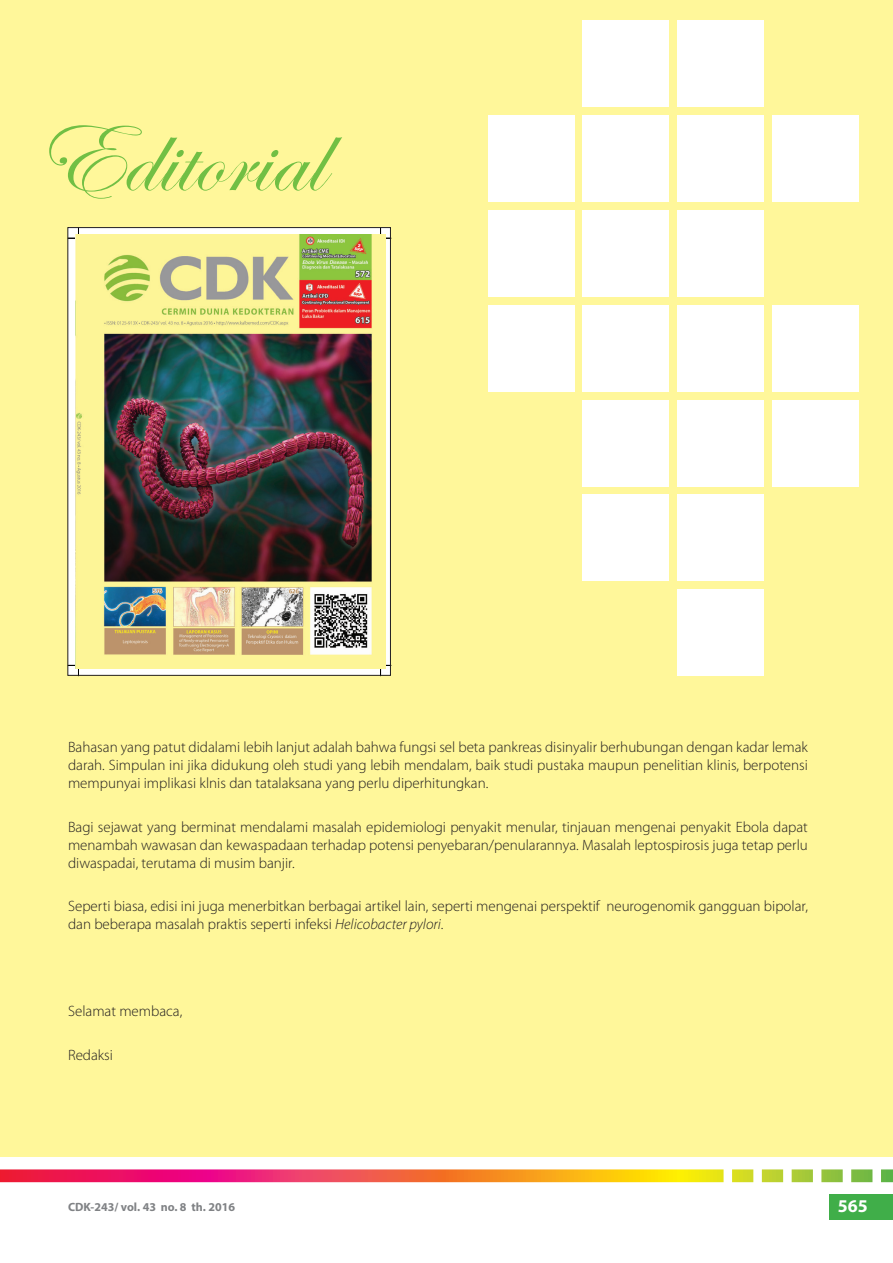
<style>
.page{position:relative;width:893px;height:1263px;background:#fff}
.page>*{position:absolute;margin:0;border:0;box-sizing:border-box;transform-origin:0 0}
.t1{font:700 18px "Myriad Pro";color:#fff}
.t2{font:300 15px/18px "Myriad Pro";color:#231f20;text-align:justify}
.t3{font:700 12px "Myriad Pro";color:#808285}
.s1{font-style:italic}
</style>
<div class="page">
<div style="left:829px;top:1194px;width:64px;height:26px;background:#40ae49"></div>
<svg style="left:0;top:1169px;width:893px;height:13px;background:#e87c50"></svg>
<div style="left:0;top:0;width:893px;height:1157px;background:#fff79a"></div>
<div style="left:488px;top:115px;width:86px;height:86px;background:#fff"></div>
<div style="left:488px;top:210px;width:86px;height:86px;background:#fff"></div>
<div style="left:488px;top:305px;width:86px;height:87px;background:#fff"></div>
<div style="left:583px;top:115px;width:86px;height:86px;background:#fff"></div>
<div style="left:583px;top:20px;width:86px;height:87px;background:#fff"></div>
<div style="left:583px;top:210px;width:86px;height:86px;background:#fff"></div>
<div style="left:583px;top:305px;width:86px;height:87px;background:#fff"></div>
<div style="left:583px;top:400px;width:86px;height:86px;background:#fff"></div>
<div style="left:583px;top:495px;width:86px;height:86px;background:#fff"></div>
<div style="left:677px;top:210px;width:87px;height:86px;background:#fff"></div>
<div style="left:677px;top:115px;width:87px;height:87px;background:#fff"></div>
<div style="left:772px;top:115px;width:87px;height:87px;background:#fff"></div>
<div style="left:677px;top:20px;width:87px;height:87px;background:#fff"></div>
<div style="left:677px;top:305px;width:87px;height:87px;background:#fff"></div>
<div style="left:677px;top:400px;width:87px;height:86px;background:#fff"></div>
<div style="left:677px;top:495px;width:87px;height:86px;background:#fff"></div>
<div style="left:677px;top:589px;width:87px;height:87px;background:#fff"></div>
<div style="left:772px;top:305px;width:87px;height:87px;background:#fff"></div>
<div style="left:772px;top:400px;width:87px;height:86px;background:#fff"></div>
<svg style="left:49px;top:125px;width:293px;height:74px"></svg>
<div style="left:68px;top:228px;width:322px;height:447px;background:#fff"></div>
<svg style="left:380px;top:665px;width:9px;height:9px"></svg>
<svg style="left:69px;top:665px;width:10px;height:9px"></svg>
<svg style="left:380px;top:229px;width:9px;height:10px"></svg>
<svg style="left:69px;top:229px;width:10px;height:10px"></svg>
<div style="left:67px;top:227px;width:324px;height:449px;border:1px solid #231f20"></div>
<img style="left:75px;top:234px;width:310px;height:434px">
<p class="t2" style="left:68px;top:738px;width:741px">Bahasan yang patut didalami lebih lanjut adalah bahwa fungsi sel beta pankreas disinyalir berhubungan dengan kadar lemak darah. Simpulan ini jika didukung oleh studi yang lebih mendalam, baik studi pustaka maupun penelitian klinis, berpotensi mempunyai implikasi klnis dan tatalaksana yang perlu diperhitungkan.</p>
<p class="t2" style="left:68px;top:818px;width:741px">Bagi sejawat yang berminat mendalami masalah epidemiologi penyakit menular, tinjauan mengenai penyakit Ebola dapat menambah wawasan dan kewaspadaan terhadap potensi penyebaran/penularannya. Masalah leptospirosis juga tetap perlu diwaspadai, terutama di musim banjir.</p>
<p class="t2" style="left:68px;top:897px;width:741px">Seperti biasa, edisi ini juga menerbitkan berbagai artikel lain, seperti mengenai perspektif neurogenomik gangguan bipolar, dan beberapa masalah praktis seperti infeksi <span class="s1">Helicobacter pylori</span>.</p>
<p class="t2" style="left:68px;top:1002px;width:116px">Selamat membaca,</p>
<p class="t2" style="left:68px;top:1046px;width:46px">Redaksi</p>
<p class="t3" style="left:68px;top:1199px;width:169px">CDK-243/ vol. 43 no. 8 th. 2016</p>
<p class="t1" style="left:838px;top:1194px;width:31px">565</p>
</div>
